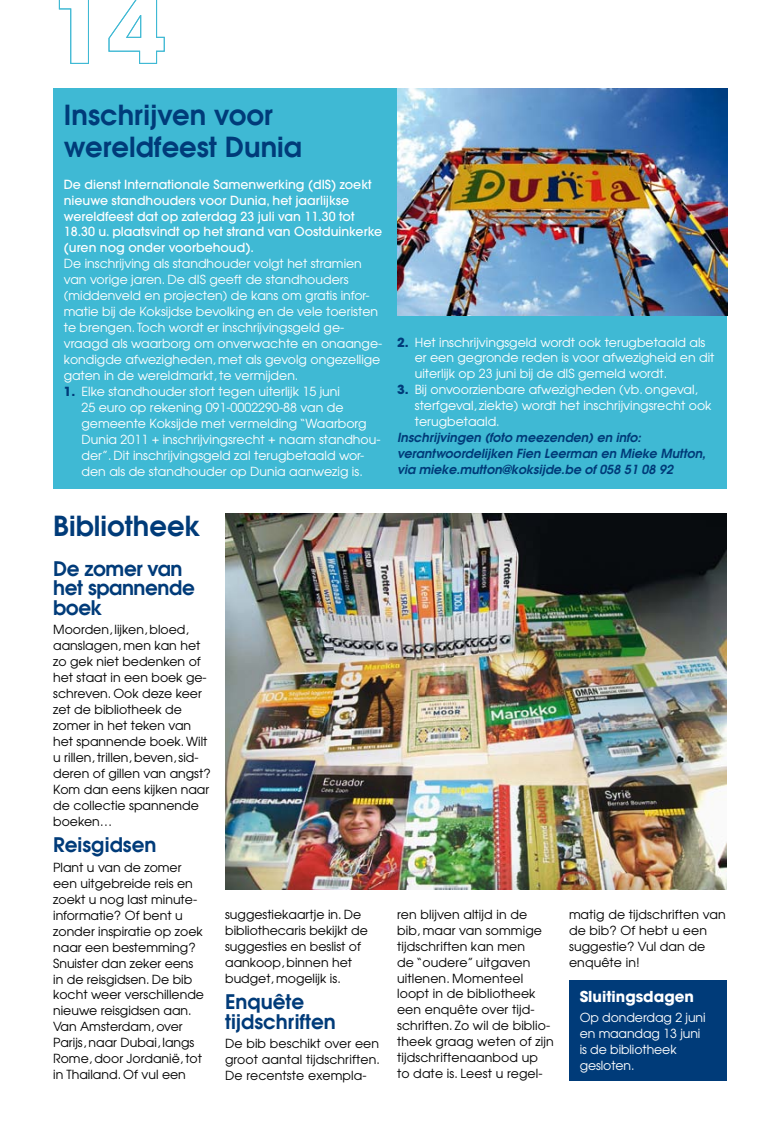
<style>
.page{position:relative;width:780px;height:1134px;background:#fff}
.page>*{position:absolute;margin:0;border:0;box-sizing:border-box;transform-origin:0 0}
.t1{font:600 27.5px/31.9px "Avant Garde";color:#003b79}
.t2{font:600 20px/19.5px "Avant Garde";color:#003b79}
.t3{font:600 20px/19.5px "Avant Garde";letter-spacing:-.02em;color:#003b79}
.t4{font:700 15px "Avant Garde";color:#fff}
.t5{font:12.5px/16px "Avant Garde";color:#000}
.t6{font:12.5px/16px "Avant Garde";color:#fff}
.t7{font:500 12.5px/16px "Avant Garde";color:#fff}
.t8{font:italic 600 12.5px/16px "Avant Garde";color:#003b79}
.s1{font-weight:700;color:#003b79}
</style>
<div class="page">
<div style="left:53px;top:89px;width:673px;height:400px;background:#3fb9d4"></div>
<svg style="left:59px;top:0;width:30px;height:64px"></svg>
<svg style="left:108px;top:0;width:57px;height:64px"></svg>
<img style="left:397px;top:89px;width:330px;height:226px">
<img style="left:225px;top:514px;width:501px;height:375px">
<div style="left:569px;top:980px;width:157px;height:101px;background:#003b79"></div>
<h1 class="t1" style="left:64px;top:98px;width:240px">Inschrijven voor wereldfeest Dunia</h1>
<p class="t7" style="left:64px;top:176px;width:320px">De dienst Internationale Samenwerking (dIS) zoekt nieuwe standhouders voor Dunia, het jaarlijkse wereldfeest dat op zaterdag 23 juli van 11.30 tot 18.30 u. plaatsvindt op het strand van Oostduinkerke (uren nog onder voorbehoud).</p>
<p class="t6" style="left:64px;top:256px;width:320px">De inschrijving als standhouder volgt het stramien van vorige jaren. De dIS geeft de standhouders (middenveld en projecten) de kans om gratis infor&shy;matie bij de Koksijdse bevolking en de vele toeristen te brengen. Toch wordt er inschrijvingsgeld ge&shy;vraagd als waarborg om onverwachte en onaange&shy;kondigde afwezigheden, met als gevolg ongezellige gaten in de wereldmarkt, te vermijden.</p>
<p class="t6" style="left:81px;top:383px;width:300px;text-indent:-18px"><span class="s1">1.</span> Elke standhouder stort tegen uiterlijk 15 juni<br>25 euro op rekening 091-0002290-88 van de gemeente Koksijde met vermelding “Waarborg Dunia 2011 + inschrijvingsrecht + naam standhou&shy;der”. Dit inschrijvingsgeld zal terugbetaald wor&shy;den als de standhouder op Dunia aanwezig is.</p>
<h1 class="t1" style="left:53px;top:509px;width:149px">Bibliotheek</h1>
<h2 class="t3" style="left:53px;top:558px;width:143px">De zomer van het spannende boek</h2>
<p class="t5" style="left:53px;top:622px;width:159px">Moorden, lijken, bloed, aanslagen, men kan het zo gek niet bedenken of het staat in een boek ge&shy;schreven. Ook deze keer zet de bibliotheek de zomer in het teken van het spannende boek. Wilt u rillen, trillen, beven, sid&shy;deren of gillen van angst?<br>Kom dan eens kijken naar de collectie spannende boeken…</p>
<h2 class="t2" style="left:53px;top:835px;width:105px">Reisgidsen</h2>
<p class="t5" style="left:53px;top:859px;width:152px">Plant u van de zomer een uitgebreide reis en zoekt u nog last minute&shy;informatie? Of bent u zonder inspiratie op zoek naar een bestemming?<br>Snuister dan zeker eens in de reisgidsen. De bib kocht weer verschillende nieuwe reisgidsen aan.<br>Van Amsterdam, over<br>Parijs, naar Dubai, langs<br>Rome, door Jordanië, tot in Thailand. Of vul een</p>
<p class="t5" style="left:225px;top:906px;width:144px">suggestiekaartje in. De bibliothecaris bekijkt de suggesties en beslist of aankoop, binnen het budget, mogelijk is.</p>
<h2 class="t2" style="left:225px;top:991px;width:112px">Enquête tijdschriften</h2>
<p class="t5" style="left:225px;top:1035px;width:156px;text-align:justify">De bib beschikt over een groot aantal tijdschriften.<br>De recentste exempla-</p>
<p class="t6" style="left:415px;top:334px;width:301px;text-indent:-18px"><span class="s1">2.</span> Het inschrijvingsgeld wordt ook terugbetaald als er een gegronde reden is voor afwezigheid en dit uiterlijk op 23 juni bij de dIS gemeld wordt.</p>
<p class="t6" style="left:415px;top:382px;width:298px;text-indent:-18px"><span class="s1">3.</span> Bij onvoorzienbare afwezigheden (vb. ongeval, sterfgeval, ziekte) wordt het inschrijvingsrecht ook terugbetaald.</p>
<p class="t8" style="left:397px;top:429px;width:310px">Inschrijvingen (foto meezenden) en info: verantwoordelijken Fien Leerman en Mieke Mutton, via mieke.mutton@koksijde.be of 058 51 08 92</p>
<p class="t5" style="left:397px;top:906px;width:158px">ren blijven altijd in de<br>bib, maar van sommige tijdschriften kan men<br>de “oudere” uitgaven uitlenen. Momenteel loopt in de bibliotheek een enquête over tijd&shy;schriften. Zo wil de biblio&shy;theek graag weten of zijn tijdschriftenaanbod up<br>to date is. Leest u regel-</p>
<p class="t5" style="left:569px;top:906px;width:158px">matig de tijdschriften van de bib? Of hebt u een suggestie? Vul dan de enquête in!</p>
<p class="t4" style="left:579px;top:987px;width:116px">Sluitingsdagen</p>
<p class="t6" style="left:579px;top:1009px;width:127px">Op donderdag 2 juni en maandag 13 juni is de bibliotheek gesloten.</p>
</div>
